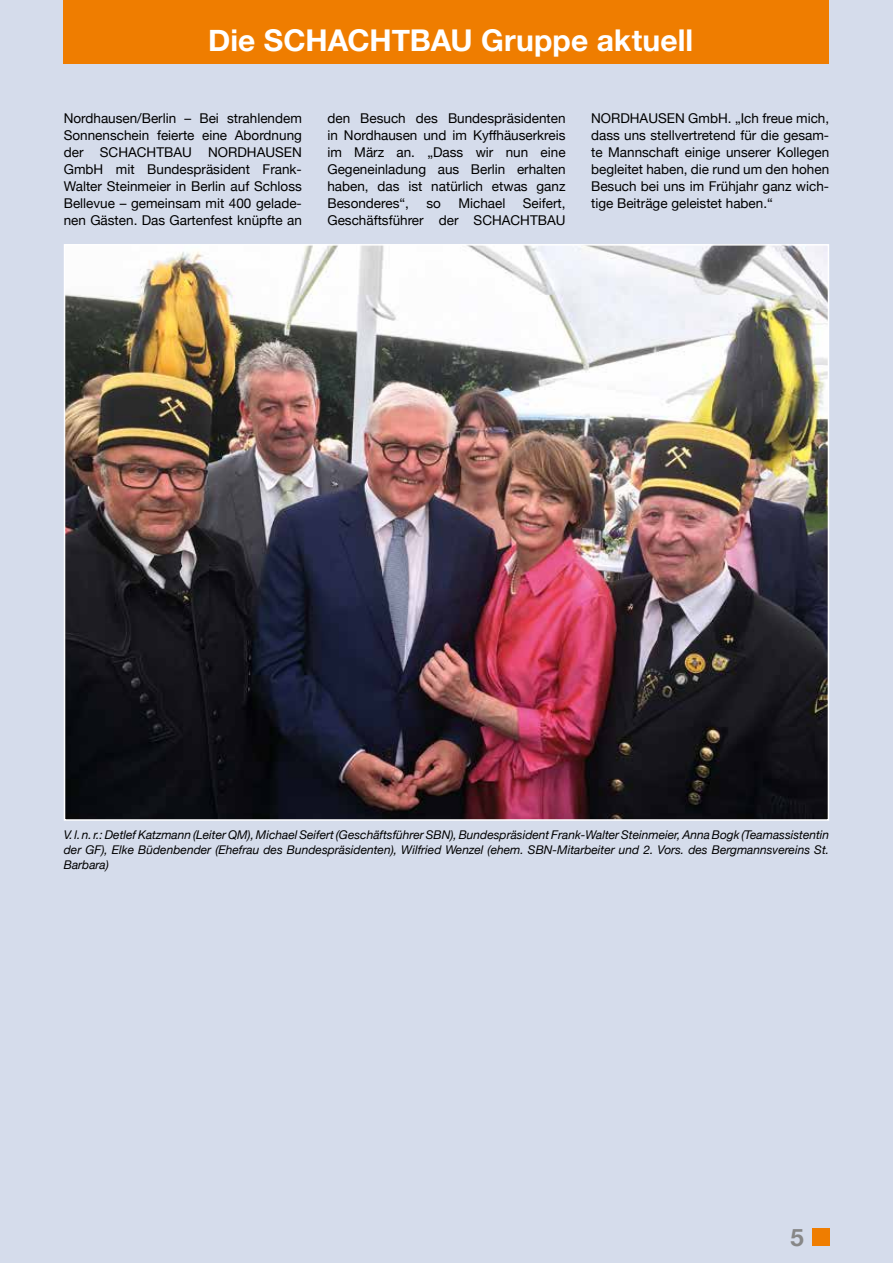
<style>
.page{position:relative;width:893px;height:1263px;background:#d5dceb}
.page>*{position:absolute;margin:0;border:0;box-sizing:border-box;transform-origin:0 0}
.t1{font:700 30px "Helvetica Neue";color:#fff}
.t2{font:700 24px "Helvetica Neue";color:#878787}
.t3{font:13.5px/17px "Helvetica Neue";color:#000;text-align:justify}
.t4{font:italic 12px/15px "Helvetica Neue";color:#000;text-align:justify}
</style>
<div class="page">
<img style="left:67px;top:247px;width:759px;height:571px">
<div style="left:64px;top:0;width:765px;height:64px;background:#ef7d00"></div>
<div style="left:812px;top:1229px;width:17px;height:17px;background:#ef7d00"></div>
<h1 class="t1" style="left:208px;top:16px;width:487px">Die SCHACHTBAU Gruppe aktuell</h1>
<p class="t3" style="left:64px;top:111px;width:240px">Nordhausen/Berlin – Bei strahlendem Sonnenschein feierte eine Abordnung der SCHACHTBAU NORDHAUSEN GmbH mit Bundespräsident Frank-Walter Steinmeier in Berlin auf Schloss Bellevue – gemeinsam mit 400 gelade&shy;nen Gästen. Das Gartenfest knüpfte an</p>
<p class="t3" style="left:327px;top:111px;width:240px">den Besuch des Bundespräsidenten in Nordhausen und im Kyffhäuserkreis im März an. „Dass wir nun eine Gegeneinladung aus Berlin erhalten haben, das ist natürlich etwas ganz Besonderes“,</p>
<p class="t3" style="left:327px;top:196px;width:240px;text-align:right">Seifert,<br>Geschäftsführer der SCHACHTBAU</p>
<p class="t3" style="left:426px;top:196px;width:16px">so</p>
<p class="t3" style="left:458px;top:196px;width:49px">Michael</p>
<p class="t3" style="left:591px;top:111px;width:240px">NORDHAUSEN GmbH. „Ich freue mich, dass uns stellvertretend für die gesam&shy;te Mannschaft einige unserer Kollegen begleitet haben, die rund um den hohen Besuch bei uns im Frühjahr ganz wich&shy;tige Beiträge geleistet haben.“</p>
<p class="t4" style="left:64px;top:828px;width:767px">V.l.n.r.: Detlef Katzmann (Leiter QM), Michael Seifert (Geschäftsführer SBN), Bundespräsident Frank-Walter Steinmeier, Anna Bogk (Teamassistentin der GF), Elke Büdenbender (Ehefrau des Bundespräsidenten), Wilfried Wenzel (ehem. SBN-Mitarbeiter und 2. Vors. des Bergmannsvereins St.<br>Barbara)</p>
<h2 class="t2" style="left:790px;top:1218px;width:15px">5</h2>
</div>
